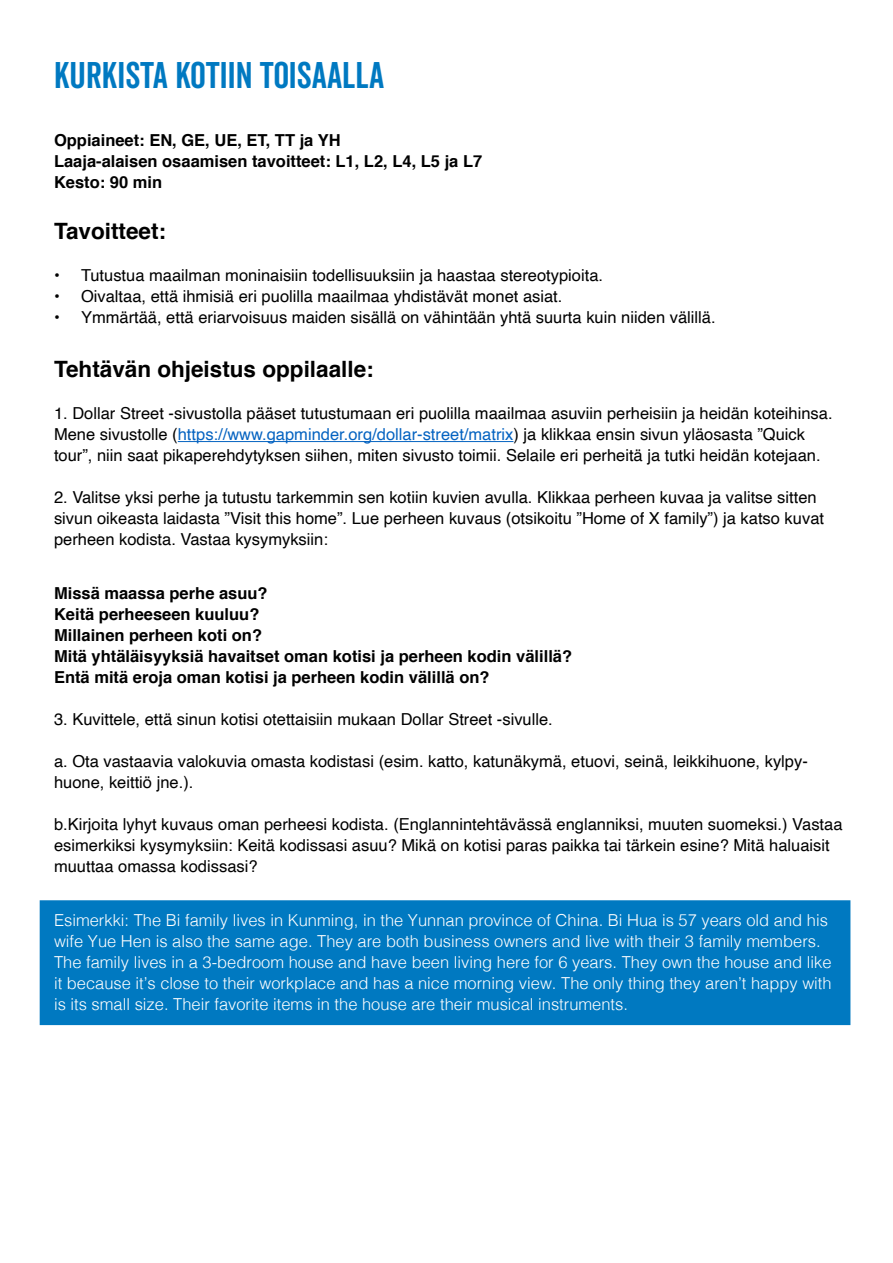
<style>
.page{position:relative;width:893px;height:1263px;background:#fff}
.page>*{position:absolute;margin:0;border:0;box-sizing:border-box;transform-origin:0 0}
.t1{font:36px "Veneer Clean";color:#0079c1}
.t2{font:700 22.5px "Helvetica";color:#000}
.t3{font:16.5px/21px "Helvetica";color:#000}
.t4{font:300 16.5px/21px "Helvetica";color:#fff}
.t5{font:700 16.5px/21px "Helvetica";color:#000}
.s1{color:#0563c1}
</style>
<div class="page">
<div style="left:40px;top:900px;width:810px;height:125px;background:#0079c1;border:2px solid #0079c1"></div>
<hr style="left:178px;top:441px;width:335px;height:1px;background:#0563c1">
<h1 class="t1" style="left:54px;top:54px;width:332px">KURKISTA KOTIIN TOISAALLA</h1>
<p class="t5" style="left:54px;top:130px;width:430px">Oppiaineet: EN, GE, UE, ET, TT ja YH<br>Laaja-alaisen osaamisen tavoitteet: L1, L2, L4, L5 ja L7<br>Kesto: 90 min</p>
<h2 class="t2" style="left:54px;top:213px;width:114px">Tavoitteet:</h2>
<p class="t3" style="left:54px;top:265px;width:551px">• Tutustua maailman moninaisiin todellisuuksiin ja haastaa stereotypioita.</p>
<p class="t3" style="left:54px;top:286px;width:510px">• Oivaltaa, että ihmisiä eri puolilla maailmaa yhdistävät monet asiat.</p>
<p class="t3" style="left:54px;top:307px;width:663px">• Ymmärtää, että eriarvoisuus maiden sisällä on vähintään yhtä suurta kuin niiden välillä.</p>
<h2 class="t2" style="left:54px;top:351px;width:321px">Tehtävän ohjeistus oppilaalle:</h2>
<p class="t3" style="left:54px;top:403px;width:780px">1. Dollar Street -sivustolla pääset tutustumaan eri puolilla maailmaa asuviin perheisiin ja heidän koteihinsa.<br>Mene sivustolle (<span class="s1">https://www.gapminder.org/dollar-street/matrix</span>) ja klikkaa ensin sivun yläosasta ”Quick tour”, niin saat pikaperehdytyksen siihen, miten sivusto toimii. Selaile eri perheitä ja tutki heidän kotejaan.</p>
<p class="t3" style="left:54px;top:487px;width:772px">2. Valitse yksi perhe ja tutustu tarkemmin sen kotiin kuvien avulla. Klikkaa perheen kuvaa ja valitse sitten sivun oikeasta laidasta ”Visit this home”. Lue perheen kuvaus (otsikoitu ”Home of X family”) ja katso kuvat perheen kodista. Vastaa kysymyksiin:</p>
<p class="t5" style="left:54px;top:583px;width:520px">Missä maassa perhe asuu?<br>Keitä perheeseen kuuluu?<br>Millainen perheen koti on?<br>Mitä yhtäläisyyksiä havaitset oman kotisi ja perheen kodin välillä?<br>Entä mitä eroja oman kotisi ja perheen kodin välillä on?</p>
<p class="t3" style="left:54px;top:710px;width:500px">3. Kuvittele, että sinun kotisi otettaisiin mukaan Dollar Street -sivulle.</p>
<p class="t3" style="left:54px;top:752px;width:755px">a. Ota vastaavia valokuvia omasta kodistasi (esim. katto, katunäkymä, etuovi, seinä, leikkihuone, kylpy&shy;huone, keittiö jne.).</p>
<p class="t3" style="left:54px;top:815px;width:790px">b.Kirjoita lyhyt kuvaus oman perheesi kodista. (Englannintehtävässä englanniksi, muuten suomeksi.) Vastaa esimerkiksi kysymyksiin: Keitä kodissasi asuu? Mikä on kotisi paras paikka tai tärkein esine? Mitä haluaisit muuttaa omassa kodissasi?</p>
<p class="t4" style="left:54px;top:909px;width:779px">Esimerkki: The Bi family lives in Kunming, in the Yunnan province of China. Bi Hua is 57 years old and his wife Yue Hen is also the same age. They are both business owners and live with their 3 family members.<br>The family lives in a 3-bedroom house and have been living here for 6 years. They own the house and like it because it’s close to their workplace and has a nice morning view. The only thing they aren’t happy with is its small size. Their favorite items in the house are their musical instruments.</p>
</div>
